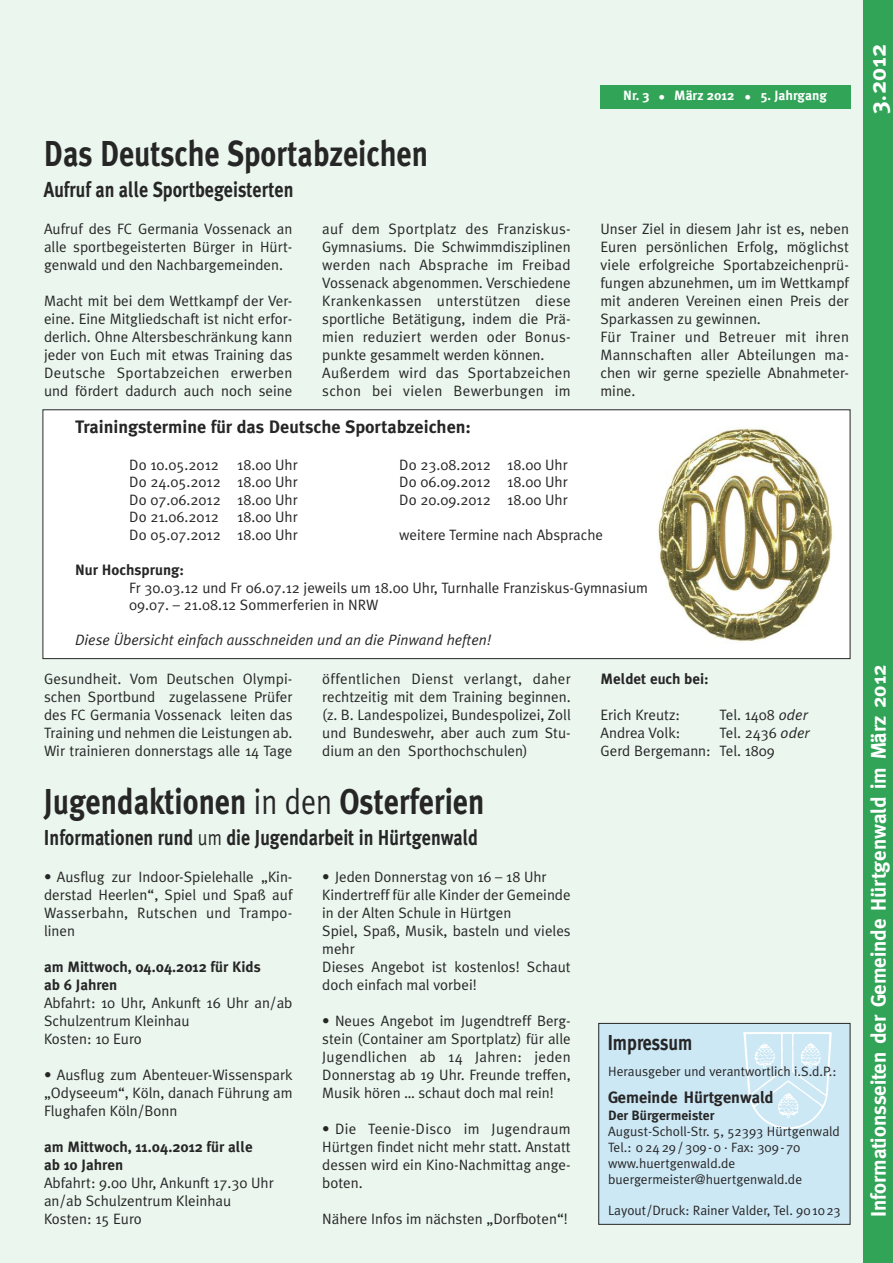
<style>
.page{position:relative;width:893px;height:1263px;background:#eaf6ee}
.page>*{position:absolute;margin:0;border:0;box-sizing:border-box;transform-origin:0 0}
.t1{font:700 36px "Meta Plus";color:#272627;scale:.83 1}
.t2{font:700 24px "Meta";color:#fff}
.t3{font:700 21.6px "Meta Plus";color:#272627;scale:.83 1}
.t4{font:700 21.6px "Meta";color:#272627;scale:.83 1}
.t5{font:700 21px "Meta";color:#fff}
.t6{font:700 18px "Meta Plus";color:#272627}
.t7{font:700 16.5px "Meta";color:#272627}
.t8{font:15px/18px "Meta Plus Normal";color:#272627;text-align:justify}
.t9{font:700 15px/18px "Meta Plus";color:#272627}
.t10{font:italic 15px "Meta Plus Normal";color:#272627}
.t11{font:13.5px/15.8px "Meta Plus Normal";color:#272627}
.t12{font:700 13.5px "Meta Plus";color:#fff}
.t13{font:700 13.5px "Meta Plus";color:#272627}
.s1{font-family:"Meta Plus Normal";font-weight:400}
.s2{font-style:italic}
.s3{font-size:21px}
</style>
<div class="page">
<div style="left:600px;top:85px;width:250px;height:23px;background:#32a457"></div>
<div style="left:863px;top:0;width:30px;height:1263px;background:#32a457"></div>
<div style="left:43px;top:410px;width:807px;height:249px;background:#fff"></div>
<img style="left:658px;top:427px;width:176px;height:215px">
<div style="left:43px;top:409px;width:807px;height:250px;border:1px solid #272627"></div>
<div style="left:599px;top:1023px;width:251px;height:201px;background:#cce8f5"></div>
<div style="left:598px;top:1023px;width:252px;height:202px;border:1px solid #272627"></div>
<img style="left:744px;top:1032px;width:88px;height:97px">
<h1 class="t1" style="left:44px;top:132px;width:464px">Das Deutsche Sportabzeichen</h1>
<h3 class="t3" style="left:44px;top:177px;width:302px">Aufruf an alle Sportbegeisterten</h3>
<p class="t8" style="left:44px;top:220px;width:250px">Aufruf des FC Germania Vossenack an alle sportbegeisterten Bürger in Hürt&shy;genwald und den Nachbargemeinden.</p>
<p class="t8" style="left:44px;top:292px;width:250px">Macht mit bei dem Wettkampf der Ver&shy;eine. Eine Mitgliedschaft ist nicht erfor&shy;derlich. Ohne Altersbeschränkung kann jeder von Euch mit etwas Training das Deutsche Sportabzeichen erwerben und fördert dadurch auch noch seine</p>
<p class="t8" style="left:322px;top:220px;width:250px;text-align:left">auf dem Sportplatz des Franziskus-Gymnasiums. Die Schwimmdisziplinen werden nach Absprache im Freibad Vossenack abgenommen. Verschiedene Krankenkassen unterstützen diese sportliche Betätigung, indem die Prä&shy;mien reduziert werden oder Bonus&shy;punkte gesammelt werden können.<br>Außerdem wird das Sportabzeichen schon bei vielen Bewerbungen im</p>
<p class="t12" style="left:623px;top:88px;width:205px">Nr. 3 • März 2012 • 5. Jahrgang</p>
<p class="t8" style="left:600px;top:220px;width:250px;text-align:left">Unser Ziel in diesem Jahr ist es, neben<br>Euren persönlichen Erfolg, möglichst viele erfolgreiche Sportabzeichenprü&shy;fungen abzunehmen, um im Wettkampf mit anderen Vereinen einen Preis der<br>Sparkassen zu gewinnen.<br>Für Trainer und Betreuer mit ihren<br>Mannschaften aller Abteilungen ma&shy;chen wir gerne spezielle Abnahmeter&shy;mine.</p>
<p class="t6" style="left:75px;top:417px;width:397px">Trainingstermine für das Deutsche Sportabzeichen:</p>
<p class="t8" style="left:129px;top:455px;width:170px">Do 10.05.2012 18.00 Uhr</p>
<p class="t8" style="left:399px;top:455px;width:170px">Do 23.08.2012 18.00 Uhr</p>
<p class="t8" style="left:129px;top:473px;width:170px">Do 24.05.2012 18.00 Uhr</p>
<p class="t8" style="left:399px;top:473px;width:170px">Do 06.09.2012 18.00 Uhr</p>
<p class="t8" style="left:129px;top:491px;width:170px">Do 07.06.2012 18.00 Uhr</p>
<p class="t8" style="left:399px;top:491px;width:170px">Do 20.09.2012 18.00 Uhr</p>
<p class="t8" style="left:129px;top:508px;width:170px;line-height:17.5px">Do 21.06.2012 18.00 Uhr<br>Do 05.07.2012 18.00 Uhr</p>
<p class="t8" style="left:399px;top:526px;width:205px">weitere Termine nach Absprache</p>
<p class="t9" style="left:75px;top:561px;width:110px">Nur Hochsprung:</p>
<p class="t8" style="left:129px;top:578px;width:520px;line-height:17.5px">Fr 30.03.12 und Fr 06.07.12 jeweils um 18.00 Uhr, Turnhalle Franziskus-Gymnasium<br>09.07. – 21.08.12 Sommerferien in NRW</p>
<p class="t10" style="left:75px;top:631px;width:417px">Diese Übersicht einfach ausschneiden und an die Pinwand heften!</p>
<p class="t8" style="left:44px;top:670px;width:250px">Gesundheit. Vom Deutschen Olympi&shy;schen Sportbund zugelassene Prüfer des FC Germania Vossenack leiten das Training und nehmen die Leistungen ab.<br>Wir trainieren donnerstags alle 14 Tage</p>
<p class="t8" style="left:322px;top:670px;width:250px">öffentlichen Dienst verlangt, daher rechtzeitig mit dem Training beginnen. (z. B. Landespolizei, Bundespolizei, Zoll und Bundeswehr, aber auch zum Stu&shy;dium an den Sporthochschulen)</p>
<h1 class="t1" style="left:44px;top:781px;width:532px">Jugendaktionen <span class="s1">in den</span> Osterferien</h1>
<h3 class="t3" style="left:44px;top:825px;width:525px">Informationen rund <span class="s1">um</span> die Jugendarbeit in Hürtgenwald</h3>
<p class="t8" style="left:44px;top:868px;width:250px">• Ausflug zur Indoor-Spielehalle „Kin&shy;derstad Heerlen“, Spiel und Spaß auf Wasserbahn, Rutschen und Trampo&shy;linen</p>
<p class="t9" style="left:44px;top:958px;width:218px">am Mittwoch, 04.04.2012 für Kids ab 6 Jahren</p>
<p class="t8" style="left:44px;top:994px;width:250px;text-align:left">Abfahrt: 10 Uhr, Ankunft 16 Uhr an/ab<br>Schulzentrum Kleinhau<br>Kosten: 10 Euro</p>
<p class="t8" style="left:44px;top:1066px;width:250px">• Ausflug zum Abenteuer-Wissenspark „Odyseeum“, Köln, danach Führung am Flughafen Köln/Bonn</p>
<p class="t9" style="left:44px;top:1138px;width:210px">am Mittwoch, 11.04.2012 für alle ab 10 Jahren</p>
<p class="t8" style="left:44px;top:1174px;width:231px;text-align:left">Abfahrt: 9.00 Uhr, Ankunft 17.30 Uhr an/ab Schulzentrum Kleinhau<br>Kosten: 15 Euro</p>
<p class="t8" style="left:322px;top:868px;width:250px;text-align:left">• Jeden Donnerstag von 16 – 18 Uhr<br>Kindertreff für alle Kinder der Gemeinde in der Alten Schule in Hürtgen<br>Spiel, Spaß, Musik, basteln und vieles mehr<br>Dieses Angebot ist kostenlos! Schaut doch einfach mal vorbei!</p>
<p class="t8" style="left:322px;top:1012px;width:250px">• Neues Angebot im Jugendtreff Berg&shy;stein (Container am Sportplatz) für alle Jugendlichen ab 14 Jahren: jeden Donnerstag ab 19 Uhr. Freunde treffen, Musik hören … schaut doch mal rein!</p>
<p class="t8" style="left:322px;top:1120px;width:250px">• Die Teenie-Disco im Jugendraum Hürtgen findet nicht mehr statt. Anstatt dessen wird ein Kino-Nachmittag ange&shy;boten.</p>
<p class="t8" style="left:322px;top:1210px;width:247px">Nähere Infos im nächsten „Dorfboten“!</p>
<p class="t9" style="left:600px;top:670px;width:110px">Meldet euch bei:</p>
<p class="t8" style="left:600px;top:706px;width:81px">Erich Kreutz:</p>
<p class="t8" style="left:720px;top:706px;width:90px">Tel. 1408 <span class="s2">oder</span></p>
<p class="t8" style="left:600px;top:724px;width:81px">Andrea Volk:</p>
<p class="t8" style="left:600px;top:724px;width:211px;text-indent:119px">Tel. 2436 <span class="s2">oder<br></span>Gerd Bergemann: Tel. 1809</p>
<h3 class="t4" style="left:608px;top:1030px;width:103px">Impressum</h3>
<p class="t11" style="left:608px;top:1063px;width:230px">Herausgeber und verantwortlich i.S.d.P.:</p>
<p class="t7" style="left:608px;top:1088px;width:167px">Gemeinde Hürtgenwald</p>
<p class="t13" style="left:608px;top:1108px;width:108px">Der Bürgermeister</p>
<p class="t11" style="left:608px;top:1123px;width:233px">August-Scholl-Str. 5, 52393 Hürtgenwald Tel.: 0 24 29/309-0 · Fax: 309-70 www.huertgenwald.de buergermeister@huertgenwald.de</p>
<p class="t11" style="left:608px;top:1202px;width:234px">Layout/Druck: Rainer Valder, Tel. 901023</p>
<h2 class="t2" style="left:863px;top:114px;width:72px;rotate:-90deg">3<span class="s3">.</span>2012</h2>
<h3 class="t5" style="left:866px;top:1217px;width:553px;rotate:-90deg">Informationsseiten der Gemeinde Hürtgenwald im März 2012</h3>
</div>
